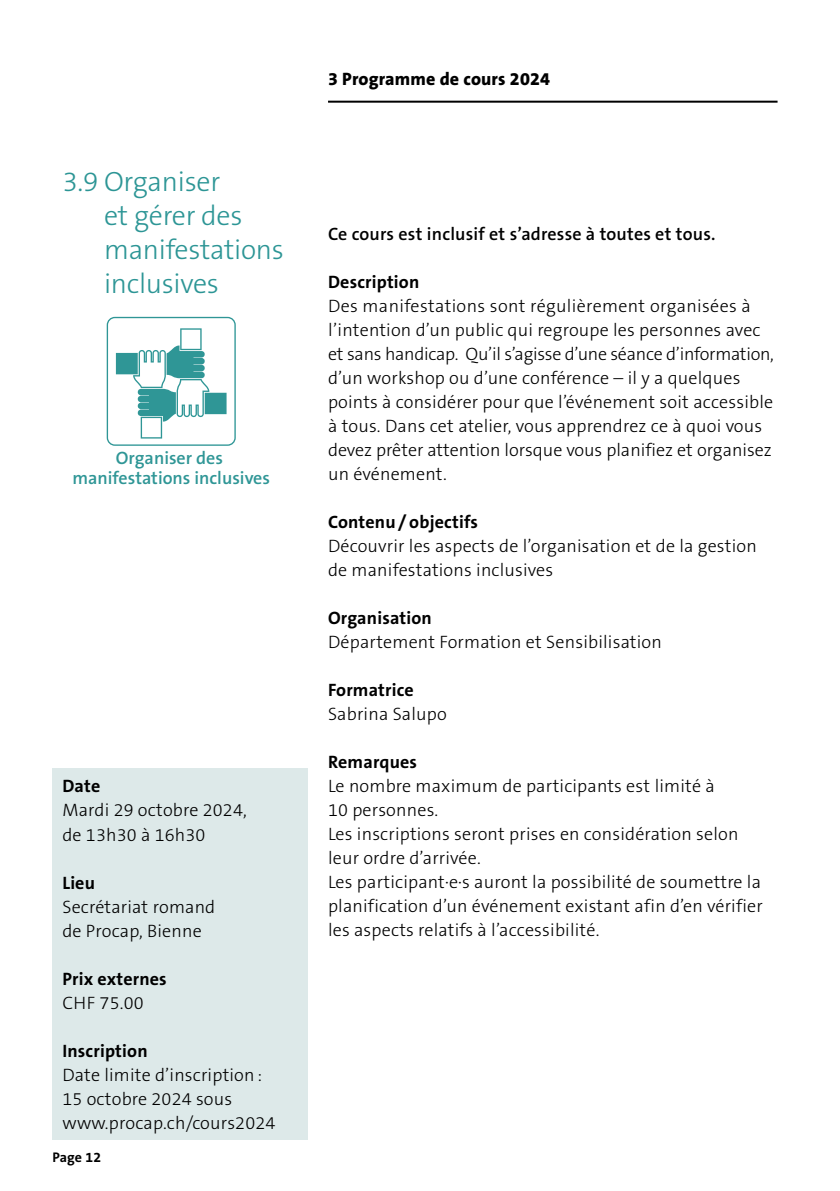
<style>
.page{position:relative;width:840px;height:1191px;background:#fff}
.page>*{position:absolute;margin:0;border:0;box-sizing:border-box;transform-origin:0 0}
.Titel_Nummern_4_1_fa{font:300 28px/34px "The Sans B3";letter-spacing:-.01em;color:#2c9595}
.Fliesstext_B3_12P_oh{font:300 18px/24px "The Sans B3";letter-spacing:.01em;color:#000}
.Fliesstext_Titel_H2{font:700 18px "The Sans B7";letter-spacing:.01em;color:#000}
.Fliesstext_B3_12P_oh-2{font:600 18px "The Sans B6";letter-spacing:.01em;color:#000}
.t1{font:600 18px/19.8px "The Sans B6";color:#2f9696;text-align:center}
.t2{font:800 18px "The Sans B8";letter-spacing:.01em;color:#000}
.t3{font:700 14px "The Sans B7";letter-spacing:.005em;color:#000}
</style>
<div class="page">
<div style="left:52px;top:768px;width:256px;height:371px;background:#dde9e9"></div>
<div style="left:107px;top:317px;width:129px;height:129px;border:1px solid #2f9696;border-radius:7px"></div>
<svg style="left:116px;top:328px;width:110px;height:110px"></svg>
<hr style="left:328px;top:101px;width:449px;height:2px;background:#000">
<h1 class="Titel_Nummern_4_1_fa" style="left:104px;top:165px;width:181px;text-indent:-42px">3.9 Organiser<br>et gérer des manifestations inclusives</h1>
<p class="t1" style="left:72px;top:448px;width:199px">Organiser des manifestations inclusives</p>
<h2 class="Fliesstext_Titel_H2" style="left:62px;top:777px;width:39px">Date</h2>
<p class="Fliesstext_B3_12P_oh" style="left:62px;top:799px;width:186px">Mardi 29 octobre 2024, de 13h30 à 16h30</p>
<h2 class="Fliesstext_Titel_H2" style="left:62px;top:873px;width:34px">Lieu</h2>
<p class="Fliesstext_B3_12P_oh" style="left:62px;top:895px;width:154px">Secrétariat romand de Procap, Bienne</p>
<h2 class="Fliesstext_Titel_H2" style="left:62px;top:969px;width:106px">Prix externes</h2>
<p class="Fliesstext_B3_12P_oh" style="left:62px;top:991px;width:83px">CHF 75.00</p>
<h2 class="Fliesstext_Titel_H2" style="left:62px;top:1041px;width:87px">Inscription</h2>
<p class="Fliesstext_B3_12P_oh" style="left:62px;top:1063px;width:214px">Date limite d’inscription :<br>15 octobre 2024 sous www.procap.ch/cours2024</p>
<p class="t3" style="left:52px;top:1149px;width:50px">Page 12</p>
<p class="t2" style="left:328px;top:69px;width:223px">3 Programme de cours 2024</p>
<p class="Fliesstext_B3_12P_oh-2" style="left:328px;top:224px;width:389px">Ce cours est inclusif et s’adresse à toutes et tous.</p>
<h2 class="Fliesstext_Titel_H2" style="left:328px;top:272px;width:93px">Description</h2>
<p class="Fliesstext_B3_12P_oh" style="left:328px;top:295px;width:447px">Des manifestations sont régulièrement organisées à l’intention d’un public qui regroupe les personnes avec et sans handicap. Qu’il s’agisse d’une séance d’information, d’un workshop ou d’une conférence – il y a quelques points à considérer pour que l’événement soit accessible à tous. Dans cet atelier, vous apprendrez ce à quoi vous devez prêter attention lorsque vous planifiez et organisez un événement.</p>
<h2 class="Fliesstext_Titel_H2" style="left:328px;top:512px;width:151px">Contenu / objectifs</h2>
<p class="Fliesstext_B3_12P_oh" style="left:328px;top:535px;width:430px">Découvrir les aspects de l’organisation et de la gestion de manifestations inclusives</p>
<h2 class="Fliesstext_Titel_H2" style="left:328px;top:608px;width:105px">Organisation</h2>
<p class="Fliesstext_B3_12P_oh" style="left:328px;top:631px;width:335px">Département Formation et Sensibilisation</p>
<h2 class="Fliesstext_Titel_H2" style="left:328px;top:680px;width:87px">Formatrice</h2>
<p class="Fliesstext_B3_12P_oh" style="left:328px;top:703px;width:120px">Sabrina Salupo</p>
<h2 class="Fliesstext_Titel_H2" style="left:328px;top:752px;width:90px">Remarques</h2>
<p class="Fliesstext_B3_12P_oh" style="left:328px;top:775px;width:436px">Le nombre maximum de participants est limité à<br>10 personnes.<br>Les inscriptions seront prises en considération selon leur ordre d’arrivée.<br>Les participant·e·s auront la possibilité de soumettre la planification d’un événement existant afin d’en vérifier les aspects relatifs à l’accessibilité.</p>
</div>
